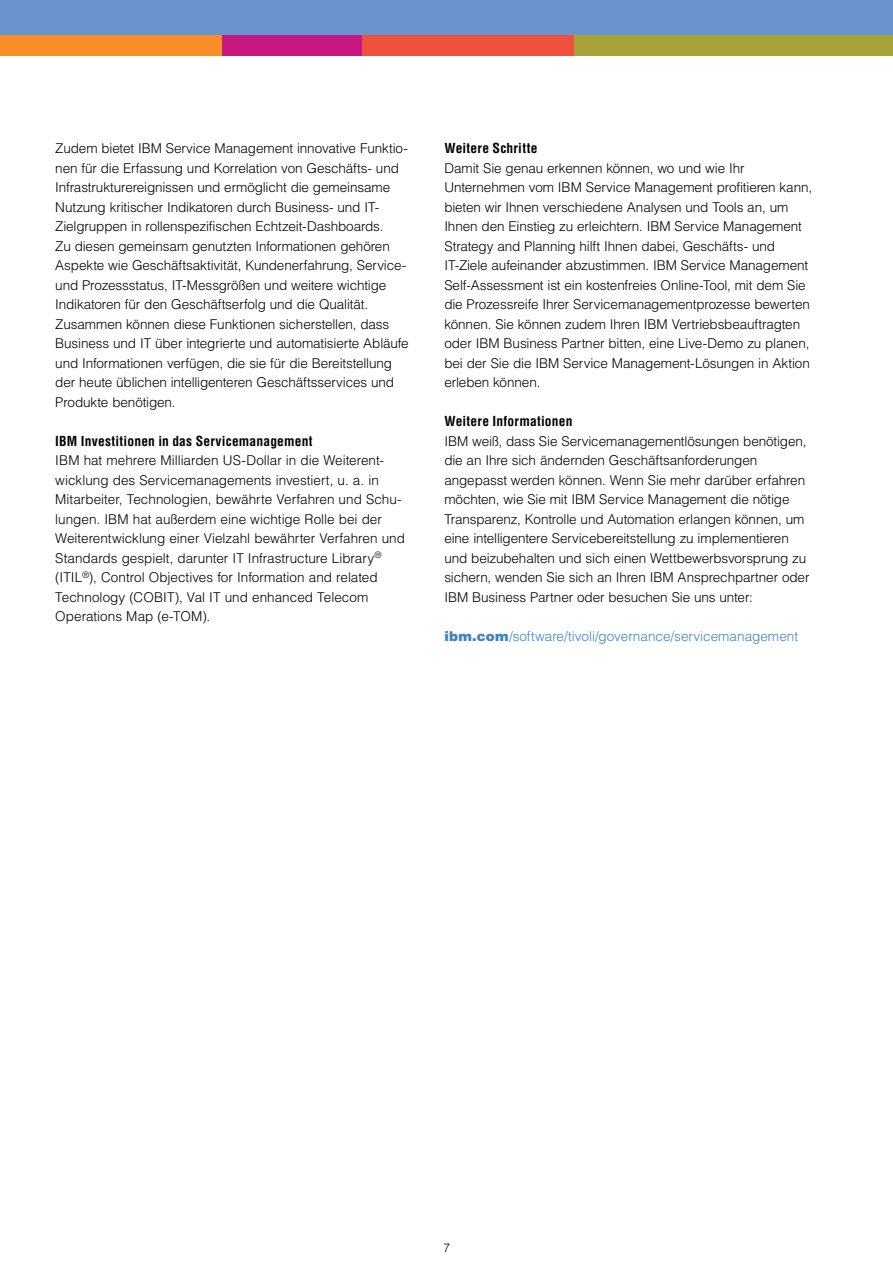
<style>
.page{position:relative;width:893px;height:1263px;background:#fff}
.page>*{position:absolute;margin:0;border:0;box-sizing:border-box;transform-origin:0 0}
.t1{font:300 13.5px/19.5px "Helvetica";letter-spacing:-.005em;color:#000}
.t2{font:700 condensed 13.5px "Helvetica";letter-spacing:.015em;color:#000}
.t3{font:300 13.5px "Helvetica";color:#4281c3}
.t4{font:300 12px "Helvetica";color:#000}
.s1{font-weight:900}
</style>
<div class="page">
<div style="left:574px;top:30px;width:319px;height:25px;background:#a6a436"></div>
<div style="left:361px;top:30px;width:213px;height:25px;background:#f0513f"></div>
<div style="left:221px;top:30px;width:140px;height:25px;background:#c71881"></div>
<div style="left:0;top:30px;width:221px;height:25px;background:#f78f26"></div>
<div style="left:0;top:0;width:893px;height:34px;background:#6994cd"></div>
<p class="t1" style="left:55px;top:138px;width:355px">Zudem bietet IBM Service Management innovative Funktio&shy;nen für die Erfassung und Korrelation von Geschäfts- und Infrastrukturereignissen und ermöglicht die gemeinsame Nutzung kritischer Indikatoren durch Business- und IT-Zielgruppen in rollenspezifischen Echtzeit-Dashboards.<br>Zu diesen gemeinsam genutzten Informationen gehören Aspekte wie Geschäftsaktivität, Kundenerfahrung, Service&shy;und Prozessstatus, IT-Messgrößen und weitere wichtige Indikatoren für den Geschäftserfolg und die Qualität.<br>Zusammen können diese Funktionen sicherstellen, dass Business und IT über integrierte und automatisierte Abläufe und Informationen verfügen, die sie für die Bereitstellung der heute üblichen intelligenteren Geschäftsservices und Produkte benötigen.</p>
<p class="t2" style="left:55px;top:432px;width:259px">IBM Investitionen in das Servicemanagement</p>
<p class="t1" style="left:55px;top:450px;width:351px">IBM hat mehrere Milliarden US-Dollar in die Weiterent&shy;wicklung des Servicemanagements investiert, u. a. in Mitarbeiter, Technologien, bewährte Verfahren und Schu&shy;lungen. IBM hat außerdem eine wichtige Rolle bei der Weiterentwicklung einer Vielzahl bewährter Verfahren und Standards gespielt, darunter IT Infrastructure Library<sup>® </sup>(ITIL<sup>®</sup>), Control Objectives for Information and related Technology (COBIT), Val IT und enhanced Telecom Operations Map (e-TOM).</p>
<p class="t2" style="left:444px;top:140px;width:95px">Weitere Schritte</p>
<p class="t1" style="left:444px;top:158px;width:369px">Damit Sie genau erkennen können, wo und wie Ihr Unternehmen vom IBM Service Management profitieren kann, bieten wir Ihnen verschiedene Analysen und Tools an, um Ihnen den Einstieg zu erleichtern. IBM Service Management Strategy and Planning hilft Ihnen dabei, Geschäfts- und IT-Ziele aufeinander abzustimmen. IBM Service Management Self-Assessment ist ein kostenfreies Online-Tool, mit dem Sie die Prozessreife Ihrer Servicemanagementprozesse bewerten können. Sie können zudem Ihren IBM Vertriebsbeauftragten oder IBM Business Partner bitten, eine Live-Demo zu planen, bei der Sie die IBM Service Management-Lösungen in Aktion erleben können.</p>
<p class="t2" style="left:444px;top:413px;width:130px">Weitere Informationen</p>
<p class="t1" style="left:444px;top:431px;width:367px">IBM weiß, dass Sie Servicemanagementlösungen benötigen, die an Ihre sich ändernden Geschäftsanforderungen angepasst werden können. Wenn Sie mehr darüber erfahren möchten, wie Sie mit IBM Service Management die nötige Transparenz, Kontrolle und Automation erlangen können, um eine intelligentere Servicebereitstellung zu implementieren und beizubehalten und sich einen Wettbewerbsvorsprung zu sichern, wenden Sie sich an Ihren IBM Ansprechpartner oder IBM Business Partner oder besuchen Sie uns unter:</p>
<p class="t3" style="left:444px;top:627px;width:355px"><span class="s1">ibm.com</span>/software/tivoli/governance/servicemanagement</p>
<p class="t4" style="left:443px;top:1240px;width:8px">7</p>
</div>
